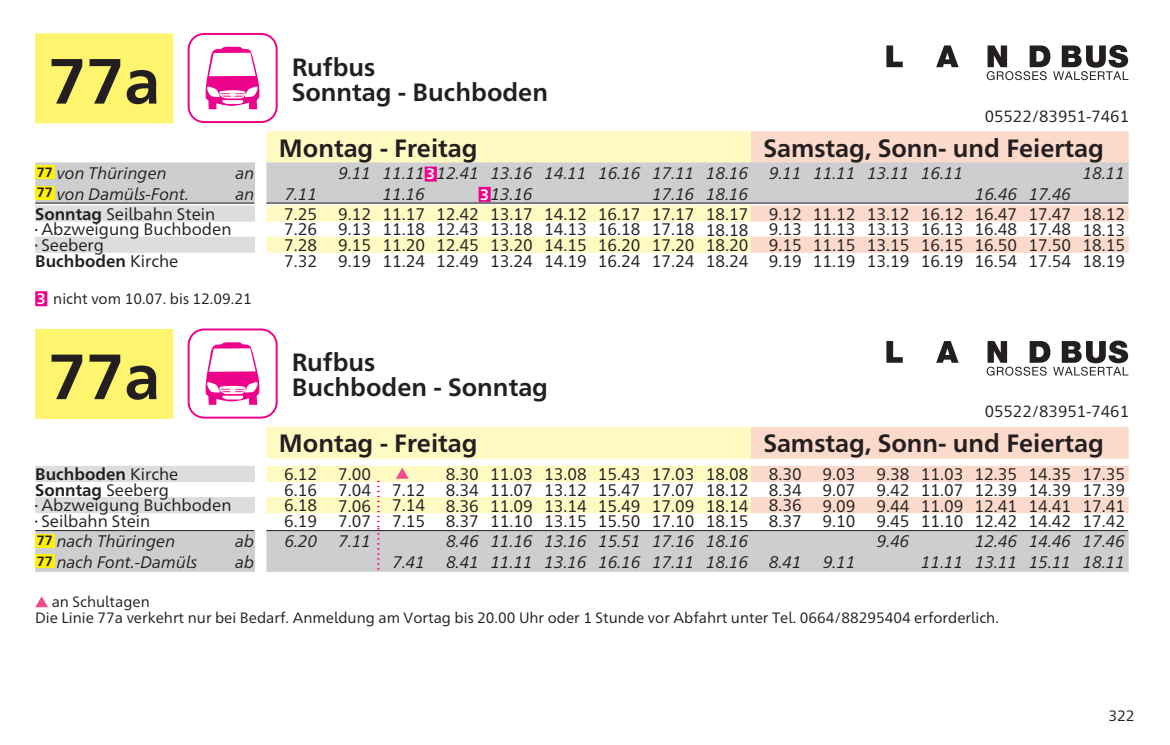
<style>
.page{position:relative;width:1170px;height:745px;background:#fff}
.page>*{position:absolute;margin:0;border:0;box-sizing:border-box;transform-origin:0 0}
.t1{font:700 63.75px "Neue Frutiger VVV";color:#231f20}
.t2{font:700 25px/25px "Neue Frutiger VVV";color:#231f20}
.t3{font:16.75px/15.5px "Neue Frutiger VVV";color:#231f20;text-align:justify}
.t4{font:italic 16.75px/20.2px "Neue Frutiger VVV";color:#231f20}
.t5{font:700 16.75px "Neue Frutiger VVV";color:#231f20}
.t6{font:16.25px "Neue Frutiger VVV";color:#231f20}
.t7{font:15px/15.5px "Neue Frutiger VVV";color:#231f20}
.t8{font:15px "Neue Frutiger 1450 for VV";color:#231f20}
.s1{font-weight:700;font-style:normal;font-size:13.5px}
.s2{font-weight:700}
.s3{font-weight:400}
.s4{font-weight:700;color:#fff}
.s5{font-weight:700;font-style:normal;font-size:15px;color:#fff}
.s6{font-style:normal}
</style>
<div class="page">
<svg style="left:35px;top:162px;width:220px;height:59px;background:#d1d2d3"></svg>
<hr style="left:35px;top:202px;width:219px;height:1px;background:#231f20">
<svg style="left:266px;top:236px;width:862px;height:17px;background:#fdecc8"></svg>
<div style="left:35px;top:466px;width:220px;height:15px;background:#dcdddf"></div>
<div style="left:35px;top:530px;width:220px;height:41px;background:#cdced0"></div>
<hr style="left:35px;top:530px;width:219px;height:1px;background:#231f20">
<svg style="left:266px;top:426px;width:862px;height:32px;background:#fdecc6"></svg>
<div style="left:35px;top:33px;width:138px;height:90px;background:#fff46e"></div>
<div style="left:35px;top:328px;width:138px;height:90px;background:#fff46e"></div>
<svg style="left:188px;top:33px;width:89px;height:90px"></svg>
<svg style="left:886px;top:45px;width:16px;height:22px"></svg>
<svg style="left:936px;top:45px;width:22px;height:22px"></svg>
<svg style="left:986px;top:45px;width:142px;height:35px"></svg>
<div style="left:35px;top:165px;width:20px;height:14px;background:#fff101"></div>
<div style="left:35px;top:186px;width:20px;height:13px;background:#fff101"></div>
<svg style="left:35px;top:229px;width:220px;height:24px"></svg>
<svg style="left:266px;top:131px;width:862px;height:90px;background:#e5dbc9"></svg>
<svg style="left:35px;top:291px;width:12px;height:15px"></svg>
<svg style="left:188px;top:328px;width:89px;height:90px"></svg>
<svg style="left:886px;top:341px;width:16px;height:21px"></svg>
<svg style="left:936px;top:341px;width:22px;height:21px"></svg>
<svg style="left:986px;top:340px;width:142px;height:35px"></svg>
<div style="left:35px;top:497px;width:220px;height:16px;background:#dcdddf"></div>
<div style="left:35px;top:533px;width:20px;height:14px;background:#fff101"></div>
<div style="left:35px;top:553px;width:20px;height:14px;background:#fff101"></div>
<svg style="left:266px;top:465px;width:862px;height:106px"></svg>
<svg style="left:35px;top:596px;width:13px;height:11px"></svg>
<h1 class="t1" style="left:48px;top:55px;width:113px">77a</h1>
<h2 class="t2" style="left:292px;top:56px;width:258px">Rufbus<br>Sonntag - Buchboden</h2>
<p class="t4" style="left:37px;top:164px;width:131px"><span class="s1">77</span> von Thüringen</p>
<p class="t4" style="left:235px;top:164px;width:20px">an</p>
<p class="t4" style="left:37px;top:185px;width:154px"><span class="s1">77</span> von Damüls-Font.</p>
<p class="t4" style="left:235px;top:185px;width:20px">an</p>
<p class="t3" style="left:35px;top:207px;width:182px"><span class="s2">Sonntag</span> Seilbahn Stein</p>
<p class="t3" style="left:41px;top:223px;width:192px">Abzweigung Buchboden</p>
<p class="t3" style="left:41px;top:238px;width:64px">Seeberg</p>
<p class="t5" style="left:35px;top:254px;width:145px">Buchboden <span class="s3">Kirche</span></p>
<p class="t7" style="left:37px;top:292px;width:216px"><span class="s4">3</span> nicht vom 10.07. bis 12.09.21</p>
<h2 class="t2" style="left:279px;top:137px;width:200px">Montag - Freitag</h2>
<p class="t4" style="left:285px;top:185px;width:34px">7.11</p>
<p class="t3" style="left:284px;top:207px;width:34px">7.25<br>7.26<br>7.28<br>7.32</p>
<p class="t4" style="left:338px;top:164px;width:34px">9.11</p>
<p class="t3" style="left:338px;top:207px;width:34px">9.12<br>9.13<br>9.15<br>9.19</p>
<p class="t4" style="left:480px;top:164px;width:54px;text-align:right">13.16<br><span class="s5">3</span>13.16<br><span class="s6">13.17</span></p>
<p class="t3" style="left:490px;top:223px;width:44px">13.18<br>13.20<br>13.24</p>
<p class="t4" style="left:383px;top:164px;width:97px">11.11<span class="s5">3</span>12.41<br>11.16</p>
<p class="t3" style="left:382px;top:207px;width:44px">11.17<br>11.18<br>11.20<br>11.24</p>
<p class="t3" style="left:436px;top:207px;width:44px">12.42<br>12.43<br>12.45<br>12.49</p>
<p class="t4" style="left:544px;top:164px;width:44px">14.11</p>
<p class="t3" style="left:544px;top:207px;width:44px">14.12<br>14.13<br>14.15<br>14.19</p>
<p class="t4" style="left:598px;top:164px;width:44px">16.16</p>
<p class="t3" style="left:598px;top:207px;width:44px">16.17<br>16.18<br>16.20<br>16.24</p>
<p class="t4" style="left:652px;top:164px;width:44px">17.11<br>17.16</p>
<p class="t3" style="left:651px;top:207px;width:44px">17.17<br>17.18<br>17.20<br>17.24</p>
<p class="t4" style="left:706px;top:164px;width:44px">18.16<br>18.16</p>
<p class="t3" style="left:705px;top:207px;width:44px">18.17<br>18.18<br>18.20<br>18.24</p>
<p class="t6" style="left:984px;top:109px;width:146px">05522/83951-7461</p>
<h2 class="t2" style="left:763px;top:137px;width:342px">Samstag, Sonn- und Feiertag</h2>
<p class="t4" style="left:769px;top:164px;width:34px">9.11</p>
<p class="t3" style="left:768px;top:207px;width:34px">9.12<br>9.13<br>9.15<br>9.19</p>
<p class="t4" style="left:867px;top:164px;width:44px">13.11</p>
<p class="t3" style="left:866px;top:207px;width:44px">13.12<br>13.13<br>13.15<br>13.19</p>
<p class="t4" style="left:921px;top:164px;width:44px">16.11</p>
<p class="t3" style="left:920px;top:207px;width:44px">16.12<br>16.13<br>16.15<br>16.19</p>
<p class="t4" style="left:1082px;top:165px;width:44px">18.11</p>
<p class="t3" style="left:1082px;top:207px;width:44px">18.12<br>18.13<br>18.15<br>18.19</p>
<p class="t4" style="left:813px;top:164px;width:44px">11.11</p>
<p class="t3" style="left:812px;top:207px;width:44px">11.12<br>11.13<br>11.15<br>11.19</p>
<p class="t4" style="left:975px;top:185px;width:44px">16.46</p>
<p class="t3" style="left:974px;top:207px;width:44px">16.47<br>16.48<br>16.50<br>16.54</p>
<p class="t4" style="left:1028px;top:185px;width:44px">17.46</p>
<p class="t3" style="left:1028px;top:207px;width:44px">17.47<br>17.48<br>17.50<br>17.54</p>
<h1 class="t1" style="left:48px;top:350px;width:113px">77a</h1>
<h2 class="t2" style="left:292px;top:352px;width:258px">Rufbus<br>Buchboden - Sonntag</h2>
<p class="t5" style="left:35px;top:467px;width:145px">Buchboden <span class="s3">Kirche</span></p>
<p class="t5" style="left:35px;top:483px;width:135px">Sonntag <span class="s3">Seeberg</span></p>
<p class="t3" style="left:41px;top:499px;width:192px">Abzweigung Buchboden</p>
<p class="t3" style="left:41px;top:514px;width:110px">Seilbahn Stein</p>
<p class="t4" style="left:37px;top:532px;width:140px"><span class="s1">77</span> nach Thüringen</p>
<p class="t4" style="left:235px;top:532px;width:21px">ab</p>
<p class="t4" style="left:37px;top:552px;width:162px"><span class="s1">77</span> nach Font.-Damüls</p>
<p class="t4" style="left:235px;top:552px;width:21px">ab</p>
<h2 class="t2" style="left:279px;top:433px;width:200px">Montag - Freitag</h2>
<p class="t3" style="left:284px;top:467px;width:34px">6.12<br>6.16<br>6.18<br>6.19</p>
<p class="t4" style="left:285px;top:532px;width:34px">6.20</p>
<p class="t3" style="left:338px;top:467px;width:34px">7.00<br>7.04<br>7.06<br>7.07</p>
<p class="t4" style="left:338px;top:532px;width:34px">7.11</p>
<p class="t3" style="left:392px;top:483px;width:34px">7.12<br>7.14<br>7.15</p>
<p class="t4" style="left:392px;top:552px;width:34px">7.41</p>
<p class="t3" style="left:446px;top:467px;width:34px">8.30<br>8.34<br>8.36<br>8.37</p>
<p class="t4" style="left:446px;top:532px;width:34px">8.46<br>8.41</p>
<p class="t3" style="left:490px;top:467px;width:44px">11.03<br>11.07<br>11.09<br>11.10</p>
<p class="t4" style="left:490px;top:532px;width:44px">11.16<br>11.11</p>
<p class="t3" style="left:544px;top:467px;width:44px">13.08<br>13.12<br>13.14<br>13.15</p>
<p class="t4" style="left:544px;top:532px;width:44px">13.16<br>13.16</p>
<p class="t3" style="left:598px;top:467px;width:44px">15.43<br>15.47<br>15.49<br>15.50</p>
<p class="t4" style="left:598px;top:532px;width:44px">15.51<br>16.16</p>
<p class="t3" style="left:651px;top:468px;width:44px">17.03<br>17.07<br>17.09<br>17.10</p>
<p class="t4" style="left:652px;top:532px;width:44px">17.16<br>17.11</p>
<p class="t3" style="left:705px;top:468px;width:44px">18.08<br>18.12<br>18.14<br>18.15</p>
<p class="t4" style="left:706px;top:532px;width:44px">18.16<br>18.16</p>
<p class="t6" style="left:984px;top:404px;width:146px">05522/83951-7461</p>
<h2 class="t2" style="left:763px;top:433px;width:342px">Samstag, Sonn- und Feiertag</h2>
<p class="t3" style="left:768px;top:467px;width:34px">8.30<br>8.34<br>8.36<br>8.37</p>
<p class="t4" style="left:769px;top:552px;width:34px">8.41</p>
<p class="t3" style="left:822px;top:467px;width:34px">9.03<br>9.07<br>9.09<br>9.10</p>
<p class="t4" style="left:823px;top:552px;width:34px">9.11</p>
<p class="t3" style="left:876px;top:467px;width:34px">9.38<br>9.42<br>9.44<br>9.45</p>
<p class="t4" style="left:876px;top:532px;width:34px">9.46</p>
<p class="t3" style="left:920px;top:467px;width:44px">11.03<br>11.07<br>11.09<br>11.10</p>
<p class="t4" style="left:921px;top:552px;width:44px">11.11</p>
<p class="t3" style="left:974px;top:467px;width:44px">12.35<br>12.39<br>12.41<br>12.42</p>
<p class="t4" style="left:975px;top:532px;width:44px">12.46<br>13.11</p>
<p class="t3" style="left:1028px;top:468px;width:44px">14.35<br>14.39<br>14.41<br>14.42</p>
<p class="t4" style="left:1028px;top:532px;width:44px">14.46<br>15.11</p>
<p class="t3" style="left:1082px;top:468px;width:44px">17.35<br>17.39<br>17.41<br>17.42</p>
<p class="t4" style="left:1082px;top:532px;width:44px">17.46<br>18.11</p>
<p class="t7" style="left:35px;top:595px;width:965px;text-indent:16px">an Schultagen<br>Die Linie 77a verkehrt nur bei Bedarf. Anmeldung am Vortag bis 20.00 Uhr oder 1 Stunde vor Abfahrt unter Tel. 0664/88295404 erforderlich.</p>
<p class="t8" style="left:1108px;top:704px;width:27px">322</p>
</div>
